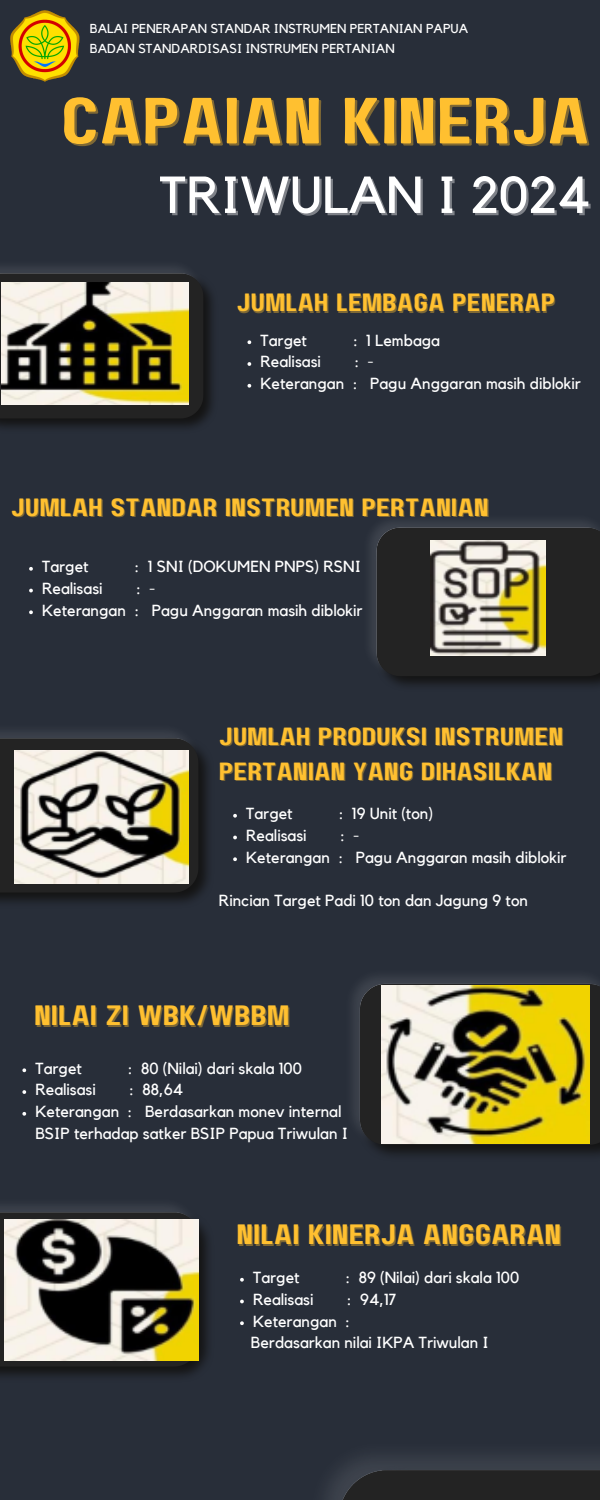
<style>
.page{position:relative;width:600px;height:1500px;background:#282e39}
.page>*{position:absolute;margin:0;border:0;box-sizing:border-box;transform-origin:0 0}
.t1{font:65.1px "Paalalabas Display Wide BETA";color:#ffc030}
.t2{font:51.4px "Kollektif";color:#fff}
.t3{font:28px "Paalalabas Display Wide BETA";color:#ffc030}
.t4{font:25px "Paalalabas Display Wide BETA";color:#ffc030}
.t5{font:24.9px "Paalalabas Display Wide BETA";color:#ffc030}
.t6{font:16px/21.8px "Kollektif";color:#fff}
.t7{font:13px "Kollektif";color:#fff}
</style>
<div class="page">
<img style="left:0;top:267px;width:212px;height:161px">
<img style="left:327px;top:1457px;width:273px;height:43px">
<img style="left:370px;top:521px;width:230px;height:164px">
<img style="left:0;top:732px;width:208px;height:170px">
<img style="left:0;top:1206px;width:208px;height:170px">
<img style="left:353px;top:977px;width:247px;height:178px">
<img style="left:1px;top:283px;width:188px;height:121px">
<img style="left:10px;top:11px;width:70px;height:70px">
<img style="left:15px;top:750px;width:174px;height:134px">
<img style="left:431px;top:541px;width:115px;height:115px">
<img style="left:382px;top:986px;width:208px;height:158px">
<img style="left:5px;top:1220px;width:193px;height:140px">
<svg style="left:247px;top:340px;width:4px;height:4px"></svg>
<svg style="left:247px;top:362px;width:4px;height:4px"></svg>
<svg style="left:247px;top:384px;width:4px;height:4px"></svg>
<svg style="left:29px;top:567px;width:4px;height:4px"></svg>
<svg style="left:29px;top:589px;width:4px;height:3px"></svg>
<svg style="left:29px;top:610px;width:4px;height:4px"></svg>
<svg style="left:233px;top:814px;width:4px;height:4px"></svg>
<svg style="left:233px;top:836px;width:4px;height:3px"></svg>
<svg style="left:233px;top:857px;width:4px;height:4px"></svg>
<svg style="left:22px;top:1068px;width:4px;height:4px"></svg>
<svg style="left:22px;top:1090px;width:4px;height:4px"></svg>
<svg style="left:22px;top:1112px;width:4px;height:4px"></svg>
<svg style="left:240px;top:1278px;width:4px;height:4px"></svg>
<svg style="left:240px;top:1300px;width:4px;height:3px"></svg>
<svg style="left:240px;top:1321px;width:4px;height:4px"></svg>
<p class="t7" style="left:90px;top:23px;width:380px">BALAI PENERAPAN STANDAR INSTRUMEN PERTANIAN PAPUA</p>
<p class="t7" style="left:90px;top:43px;width:306px">BADAN STANDARDISASI INSTRUMEN PERTANIAN</p>
<p class="t1" style="left:61px;top:94px;width:531px">CAPAIAN KINERJA</p>
<p class="t2" style="left:160px;top:171px;width:432px">TRIWULAN I 2024</p>
<p class="t4" style="left:237px;top:292px;width:320px">JUMLAH LEMBAGA PENERAP</p>
<p class="t6" style="left:260px;top:330px;width:48px">Target</p>
<p class="t6" style="left:353px;top:330px;width:89px">: 1 Lembaga</p>
<h5 class="t6" style="left:260px;top:352px;width:62px">Realisasi</h5>
<h5 class="t6" style="left:354px;top:352px;width:21px">: -</h5>
<p class="t6" style="left:260px;top:373px;width:322px">Keterangan : Pagu Anggaran masih diblokir</p>
<p class="t4" style="left:11px;top:497px;width:479px">JUMLAH STANDAR INSTRUMEN PERTANIAN</p>
<p class="t6" style="left:42px;top:556px;width:48px">Target</p>
<p class="t6" style="left:135px;top:556px;width:228px">: 1 SNI (DOKUMEN PNPS) RSNI</p>
<h3 class="t6" style="left:42px;top:578px;width:62px">Realisasi</h3>
<h3 class="t6" style="left:136px;top:578px;width:21px">: -</h3>
<p class="t6" style="left:42px;top:600px;width:322px">Keterangan : Pagu Anggaran masih diblokir</p>
<p class="t5" style="left:219px;top:726px;width:346px">JUMLAH PRODUKSI INSTRUMEN</p>
<h4 class="t5" style="left:219px;top:761px;width:335px">PERTANIAN YANG DIHASILKAN</h4>
<p class="t6" style="left:246px;top:803px;width:48px">Target</p>
<p class="t6" style="left:339px;top:803px;width:96px">: 19 Unit (ton)</p>
<p class="t6" style="left:246px;top:825px;width:62px">Realisasi</p>
<p class="t6" style="left:340px;top:825px;width:21px">: -</p>
<h3 class="t6" style="left:246px;top:847px;width:322px">Keterangan : Pagu Anggaran masih diblokir</h3>
<p class="t6" style="left:219px;top:890px;width:311px">Rincian Target Padi 10 ton dan Jagung 9 ton</p>
<p class="t3" style="left:34px;top:1004px;width:257px">NILAI ZI WBK/WBBM</p>
<p class="t6" style="left:35px;top:1058px;width:48px">Target</p>
<p class="t6" style="left:128px;top:1058px;width:176px">: 80 (Nilai) dari skala 100</p>
<p class="t6" style="left:35px;top:1080px;width:62px">Realisasi</p>
<p class="t6" style="left:129px;top:1080px;width:55px">: 88,64</p>
<h5 class="t6" style="left:35px;top:1101px;width:314px">Keterangan : Berdasarkan monev internal<br>BSIP terhadap satker BSIP Papua Triwulan I</h5>
<p class="t3" style="left:237px;top:1223px;width:326px">NILAI KINERJA ANGGARAN</p>
<p class="t6" style="left:253px;top:1267px;width:48px">Target</p>
<p class="t6" style="left:346px;top:1267px;width:175px">: 89 (Nilai) dari skala 100</p>
<p class="t6" style="left:253px;top:1289px;width:62px">Realisasi</p>
<p class="t6" style="left:251px;top:1289px;width:239px;text-indent:96px">: 94,17<br>Keterangan :<br>Berdasarkan nilai IKPA Triwulan I</p>
</div>
